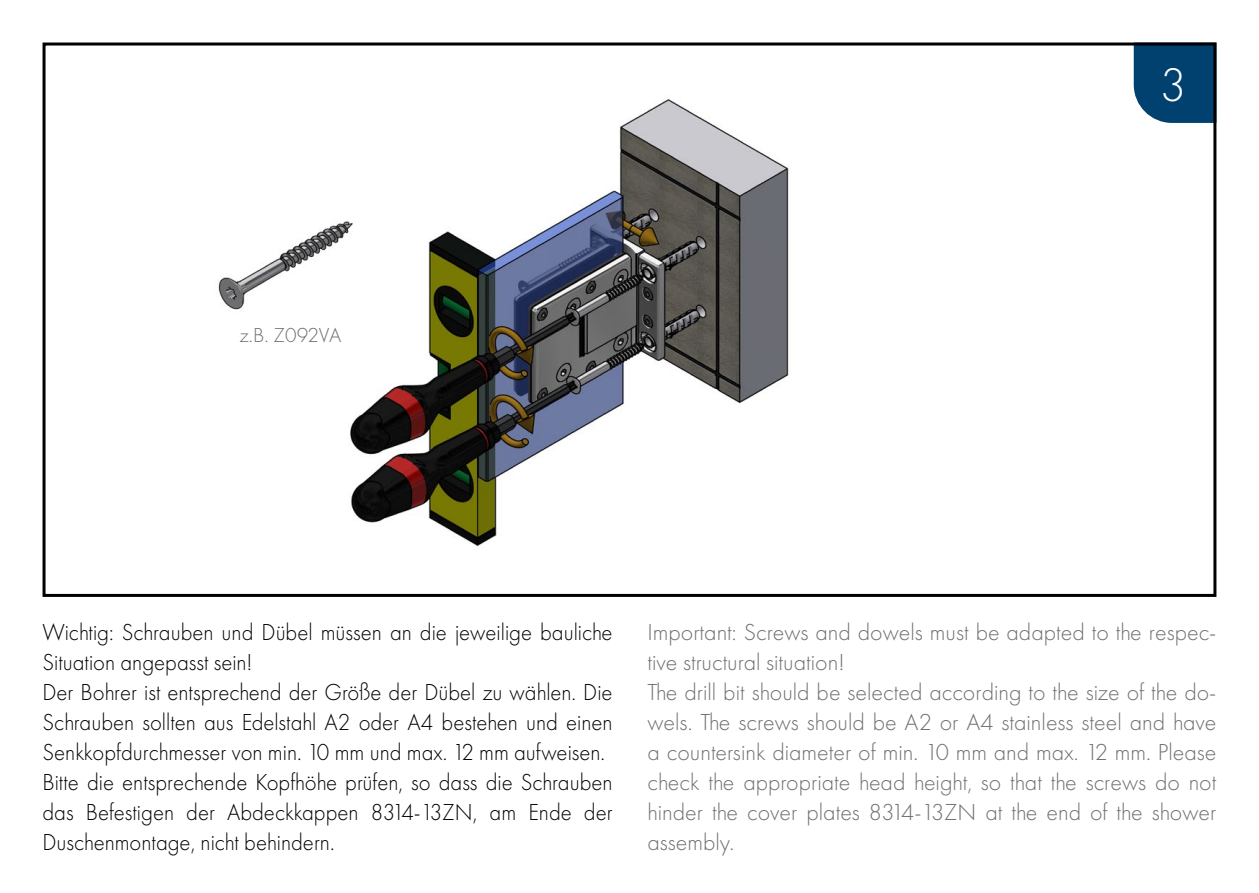
<style>
.page{position:relative;width:1259px;height:893px;background:#fff}
.page>*{position:absolute;margin:0;border:0;box-sizing:border-box;transform-origin:0 0}
.t1{font:300 48.9px "Futura PT";color:#fff}
.t2{font:300 24px/30px "Futura PT";color:#000;scale:.95 1}
.t3{font:300 24px/30px "Futura PT";color:#706f6f}
.t4{font:300 21px "Futura PT";color:#706f6f}
</style>
<div class="page">
<svg style="left:1133px;top:47px;width:79px;height:76px;background:#104c78"></svg>
<div style="left:43px;top:43px;width:1173px;height:554px;border:3px solid #000"></div>
<img style="left:218px;top:98px;width:571px;height:449px">
<div style="left:184px;top:325px;width:157px;height:65px;background:#fff"></div>
<p class="t4" style="left:239px;top:323px;width:104px">z.B. Z092VA</p>
<h1 class="t1" style="left:1160px;top:57px;width:28px">3</h1>
<p class="t2" style="left:43px;top:618px;width:601px">Wichtig: Schrauben und Dübel müssen an die jeweilige bauliche Situation angepasst sein!<br>Der Bohrer ist entsprechend der Größe der Dübel zu wählen. Die Schrauben sollten aus Edelstahl A2 oder A4 bestehen und einen Senkkopfdurchmesser von min. 10 mm und max. 12 mm aufweisen.<br>Bitte die entsprechende Kopfhöhe prüfen, so dass die Schrauben das Befestigen der Abdeckkappen 8314-13ZN, am Ende der Duschenmontage, nicht behindern.</p>
<p class="t3" style="left:647px;top:618px;width:570px">Important: Screws and dowels must be adapted to the respec&shy;tive structural situation!<br>The drill bit should be selected according to the size of the do&shy;wels. The screws should be A2 or A4 stainless steel and have a countersink diameter of min. 10 mm and max. 12 mm. Please check the appropriate head height, so that the screws do not hinder the cover plates 8314-13ZN at the end of the shower assembly.</p>
</div>
